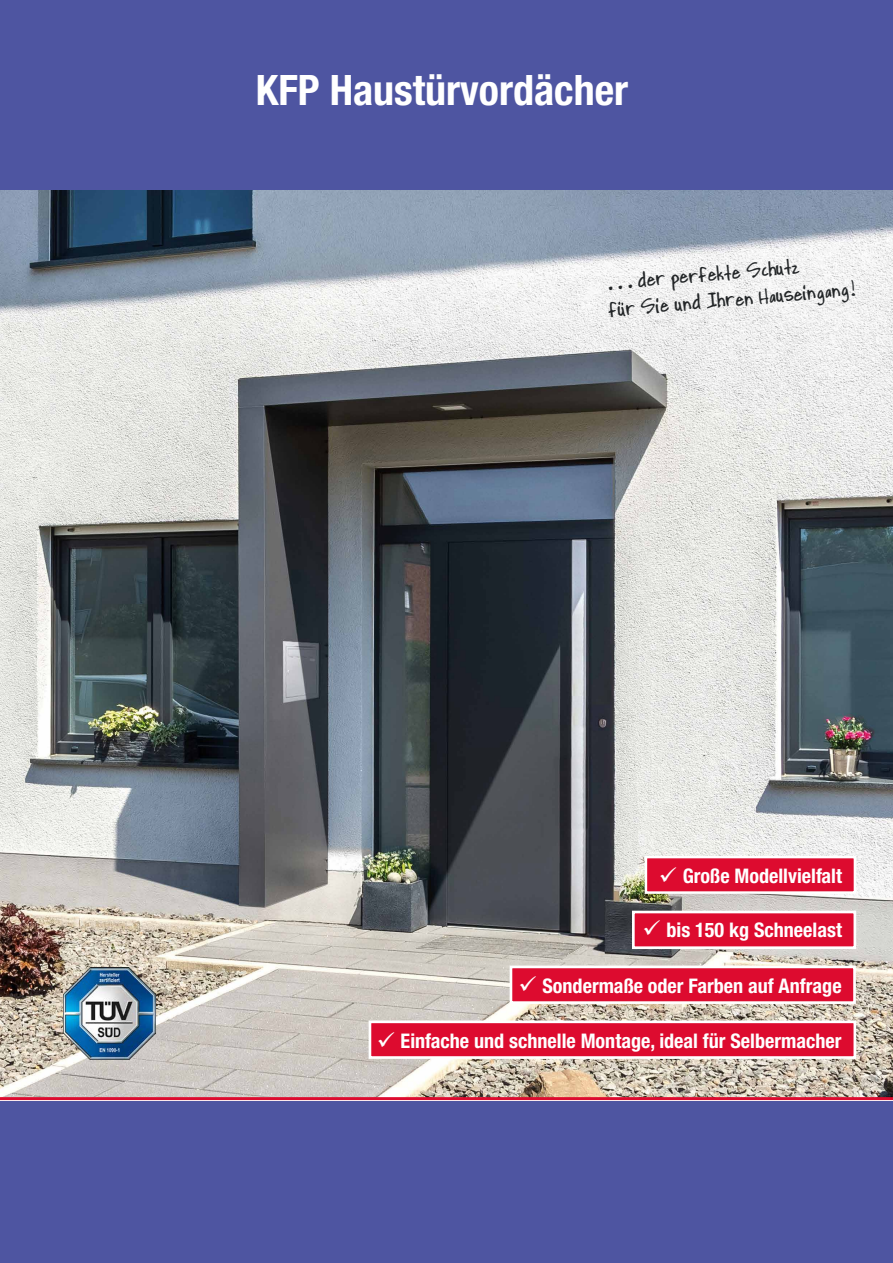
<style>
.page{position:relative;width:893px;height:1263px;background:#fff}
.page>*{position:absolute;margin:0;border:0;box-sizing:border-box;transform-origin:0 0}
.t1{font:700 condensed 42px "Helvetica Neue LT Pro";color:#fff}
.t2{font:22.5px/27px "Hand Printing";color:#222527;scale:1.15 1}
.t3{font:700 condensed 20.1px "Helvetica Neue LT Pro";color:#fff}
</style>
<div class="page">
<img style="left:0;top:190px;width:893px;height:907px">
<svg style="left:508px;top:964px;width:349px;height:41px;background:#e13b56"></svg>
<svg style="left:367px;top:1019px;width:490px;height:41px;background:#df3753"></svg>
<svg style="left:631px;top:909px;width:226px;height:41px;background:#dd3955"></svg>
<svg style="left:643px;top:854px;width:214px;height:41px;background:#e13d59"></svg>
<div style="left:0;top:0;width:893px;height:190px;background:#4e55a1"></div>
<hr style="left:0;top:1097px;width:893px;height:3px;background:#dd0b2f">
<img style="left:64px;top:967px;width:92px;height:92px">
<div style="left:612px;top:296px;width:19px;height:20px;background:#000;opacity:.4"></div>
<div style="left:615px;top:297px;width:19px;height:19px;background:#000;opacity:.44"></div>
<svg style="left:618px;top:302px;width:5px;height:3px"></svg>
<div style="left:0;top:1102px;width:893px;height:161px;background:#4e55a1"></div>
<h1 class="t1" style="left:256px;top:66px;width:374px">KFP Haustürvordächer</h1>
<p class="t2" style="left:605px;top:272px;width:217px;rotate:-5deg">. . . der perfekte Schutz<br>fur Sie und Ihren Hauseingang!</p>
<p class="t3" style="left:659px;top:864px;width:185px">✓ Große Modellvielfalt</p>
<p class="t3" style="left:643px;top:918px;width:201px">✓ bis 150 kg Schneelast</p>
<p class="t3" style="left:518px;top:974px;width:325px">✓ Sondermaße oder Farben auf Anfrage</p>
<p class="t3" style="left:377px;top:1029px;width:466px">✓ Einfache und schnelle Montage, ideal für Selbermacher</p>
</div>
